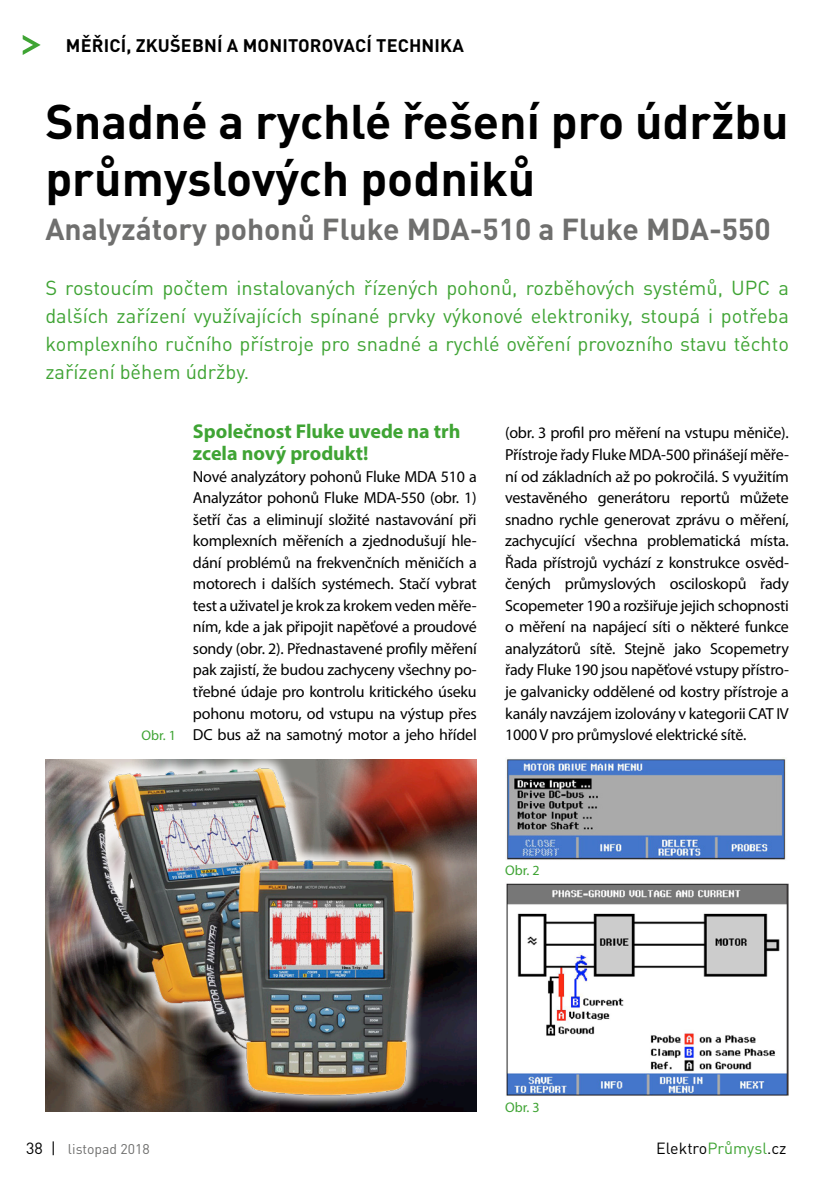
<style>
.page{position:relative;width:840px;height:1191px;background:#fff}
.page>*{position:absolute;margin:0;border:0;box-sizing:border-box;transform-origin:0 0}
.Nadpis_hlavní{font:700 48px/57.6px "DIN Pro";color:#000}
.Nadpis_hlavní-2{font:700 30px "DIN Pro";color:#6f6f6e}
.Perex{font:20px/28px "DIN Pro";color:#3fa434;text-align:justify}
.Nadpis{font:700 20px/21.6px "Myriad Pro";color:#3fa434}
.t1{font:700 18px "DIN Pro";letter-spacing:.01em;color:#000}
.Text_-_prni_odstavec{font:16px/21.6px "Myriad Pro";letter-spacing:-.015em;color:#000;text-align:justify}
.t2{font:16px "DIN Pro";color:#000}
.t3{font:14px "DIN Pro";color:#6f6f6e}
.popisek_levy{font:14px "Myriad Pro";color:#3fa434}
.s1{font-size:16px;color:#000}
.s2{color:#3fa434}
</style>
<div class="page">
<svg style="left:23px;top:35px;width:18px;height:20px"></svg>
<img style="left:45px;top:760px;width:431px;height:351px">
<img style="left:506px;top:758px;width:281px;height:102px">
<img style="left:506px;top:883px;width:282px;height:213px">
<div style="left:71px;top:751px;width:358px;height:359px;background:#fff;opacity:.89"></div>
<img style="left:82px;top:762px;width:338px;height:338px">
<p class="t1" style="left:66px;top:33px;width:399px">MĚŘICÍ, ZKUŠEBNÍ A MONITOROVACÍ TECHNIKA</p>
<p class="Nadpis_hlavní" style="left:45px;top:91px;width:744px">Snadné a rychlé řešení pro údržbu průmyslových podniků</p>
<p class="Nadpis_hlavní-2" style="left:45px;top:209px;width:726px">Analyzátory pohonů Fluke MDA-510 a Fluke MDA-550</p>
<p class="Perex" style="left:45px;top:273px;width:744px">S rostoucím počtem instalovaných řízených pohonů, rozběhových systémů, UPC a dalších zařízení využívajících spínané prvky výkonové elektroniky, stoupá i potřeba komplexního ručního přístroje pro snadné a rychlé ověření provozního stavu těchto zařízení během údržby.</p>
<p class="Nadpis" style="left:193px;top:420px;width:269px">Společnost Fluke uvede na trh zcela nový produkt!</p>
<p class="Text_-_prni_odstavec" style="left:193px;top:465px;width:285px">Nové analyzátory pohonů Fluke MDA 510 a Analyzátor pohonů Fluke MDA-550 (obr. 1) šetří čas a eliminují složité nastavování při komplexních měřeních a zjednodušují hle&shy;dání problémů na frekvenčních měničích a motorech i dalších systémech. Stačí vybrat test a uživatel je krok za krokem veden měře&shy;ním, kde a jak připojit napěťové a proudové sondy (obr. 2). Přednastavené profily měření pak zajistí, že budou zachyceny všechny po&shy;třebné údaje pro kontrolu kritického úseku pohonu motoru, od vstupu na výstup přes DC bus až na samotný motor a jeho hřídel</p>
<p class="Text_-_prni_odstavec" style="left:505px;top:422px;width:285px">(obr. 3 profil pro měření na vstupu měniče).<br>Přístroje řady Fluke MDA-500 přinášejí měře&shy;ní od základních až po pokročilá. S využitím vestavěného generátoru reportů můžete snadno rychle generovat zprávu o měření, zachycující všechna problematická místa.<br>Řada přístrojů vychází z konstrukce osvěd&shy;čených průmyslových osciloskopů řady Scopemeter 190 a rozšiřuje jejich schopnosti o měření na napájecí síti o některé funkce analyzátorů sítě. Stejně jako Scopemetry řady Fluke 190 jsou napěťové vstupy přístro&shy;je galvanicky oddělené od kostry přístroje a kanály navzájem izolovány v kategorii CAT IV</p>
<p class="popisek_levy" style="left:141px;top:727px;width:36px">Obr. 1</p>
<p class="Text_-_prni_odstavec" style="left:505px;top:723px;width:243px">1000 V pro průmyslové elektrické sítě.</p>
<p class="popisek_levy" style="left:505px;top:861px;width:36px">Obr. 2</p>
<p class="t3" style="left:26px;top:1139px;width:125px"><span class="s1">38 |</span> listopad 2018</p>
<p class="popisek_levy" style="left:505px;top:1098px;width:36px">Obr. 3</p>
<p class="t2" style="left:656px;top:1137px;width:132px">Elektro<span class="s2">Průmysl</span>.cz</p>
</div>
